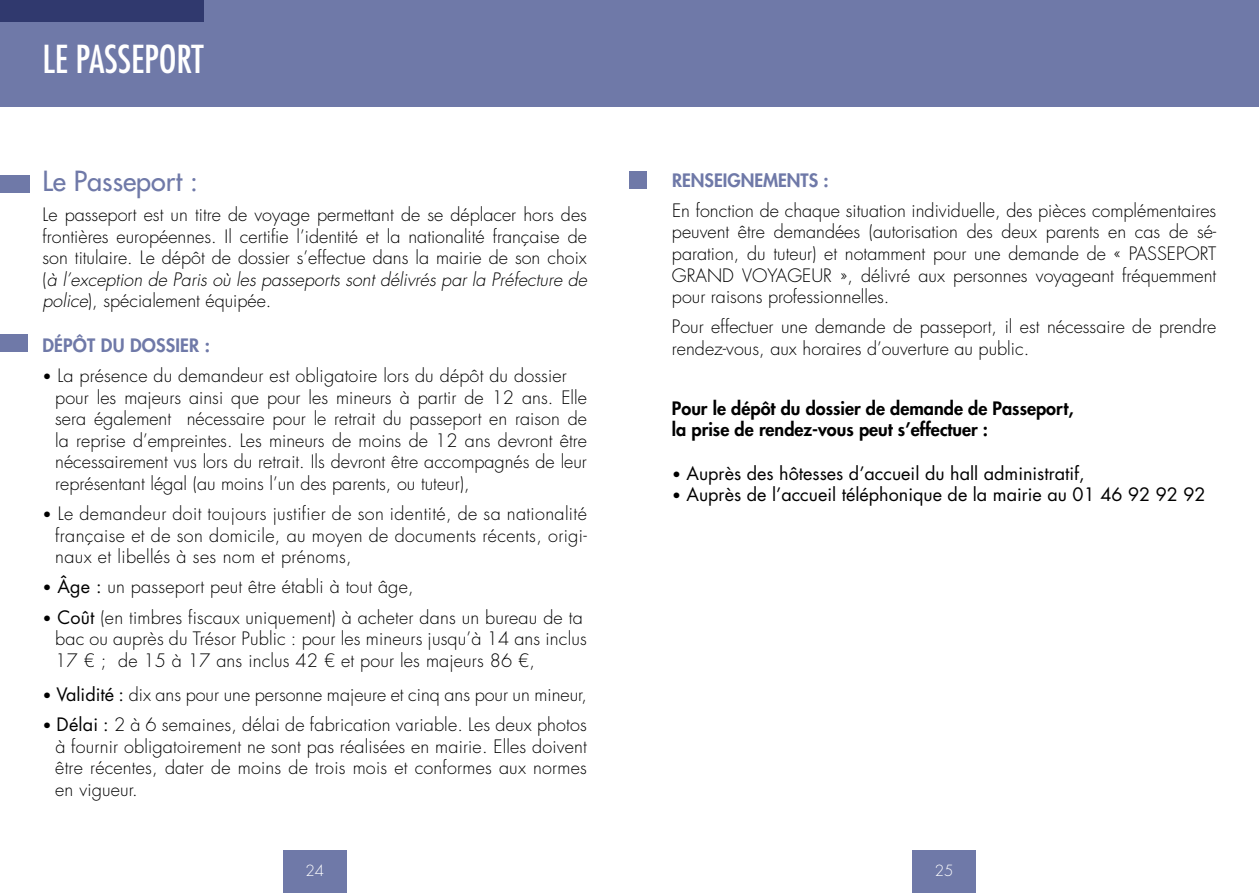
<style>
.page{position:relative;width:1259px;height:893px;background:#fff}
.page>*{position:absolute;margin:0;border:0;box-sizing:border-box;transform-origin:0 0}
.t1{font:condensed 37.5px "Futura Std";color:#fff}
.t2{font:500 27px "Futura Std";color:#6f79a8}
.t3{font:300 18px/21.6px "Futura Std";color:#000;text-align:justify}
.t4{font:18px "Futura Std";color:#000}
.t5{font:800 18px/21.6px "Futura Std";color:#000}
.t6{font:800 18px "Futura Std";letter-spacing:.01em;color:#6f79a8}
.t7{font:300 15px "Futura Std";color:#fff}
.s1{font-style:italic}
.s2{font-size:15px}
.s3{font-weight:400}
</style>
<div class="page">
<div style="left:912px;top:850px;width:64px;height:43px;background:#6f79a8"></div>
<div style="left:283px;top:850px;width:64px;height:43px;background:#6f79a8"></div>
<div style="left:0;top:0;width:629px;height:106px;background:#6f79a8"></div>
<div style="left:629px;top:0;width:630px;height:106px;background:#6f79a8"></div>
<div style="left:0;top:0;width:204px;height:21px;background:#30396e"></div>
<div style="left:0;top:175px;width:30px;height:17px;background:#6f79a8"></div>
<div style="left:0;top:335px;width:27px;height:17px;background:#6f79a8"></div>
<div style="left:629px;top:171px;width:17px;height:17px;background:#6f79a8"></div>
<h1 class="t1" style="left:43px;top:37px;width:132px">le PASSEPORT</h1>
<h2 class="t2" style="left:43px;top:164px;width:157px">Le Passeport :</h2>
<p class="t3" style="left:42px;top:204px;width:546px">Le passeport est un titre de voyage permettant de se déplacer hors des frontières européennes. Il certifie l’identité et la nationalité française de son titulaire. Le dépôt de dossier s’effectue dans la mairie de son choix (<span class="s1">à l’exception de Paris où les passeports sont délivrés par la Préfecture de police</span>), spécialement équipée.</p>
<p class="t6" style="left:42px;top:334px;width:110px">Dépôt du dossier</p>
<p class="t6" style="left:205px;top:334px;width:7px">:</p>
<p class="t3" style="left:55px;top:365px;width:533px;text-align:left;text-indent:-13px"><span class="s2">•</span> La présence du demandeur est obligatoire lors du dépôt du dossier pour les majeurs ainsi que pour les mineurs à partir de 12 ans. Elle sera également nécessaire pour le retrait du passeport en raison de la reprise d’empreintes. Les mineurs de moins de 12 ans devront être nécessairement vus lors du retrait. Ils devront être accompagnés de leur représentant légal (au moins l’un des parents, ou tuteur),</p>
<p class="t3" style="left:55px;top:503px;width:533px;text-indent:-13px"><span class="s2">•</span> Le demandeur doit toujours justifier de son identité, de sa nationalité française et de son domicile, au moyen de documents récents, origi&shy;naux et libellés à ses nom et prénoms,</p>
<p class="t3" style="left:43px;top:577px;width:372px"><span class="s2">•</span> <span class="s3">âge :</span> un passeport peut être établi à tout âge,</p>
<p class="t3" style="left:55px;top:607px;width:533px;text-align:left;text-indent:-13px"><span class="s2">•</span> <span class="s3">Coût</span> (en timbres fiscaux uniquement) à acheter dans un bureau de ta bac ou auprès du Trésor Public : pour les mineurs jusqu’à 14 ans inclus<br>17 € ; de 15 à 17 ans inclus 42 € et pour les majeurs 86 €,</p>
<p class="t3" style="left:43px;top:684px;width:546px"><span class="s2">•</span> <span class="s3">Validité :</span> dix ans pour une personne majeure et cinq ans pour un mineur,</p>
<p class="t3" style="left:55px;top:714px;width:533px;text-indent:-13px"><span class="s2">•</span> <span class="s3">Délai :</span> 2 à 6 semaines, délai de fabrication variable. Les deux photos à fournir obligatoirement ne sont pas réalisées en mairie. Elles doivent être récentes, dater de moins de trois mois et conformes aux normes en vigueur.</p>
<p class="t6" style="left:672px;top:169px;width:22px">Renseignements</p>
<p class="t6" style="left:823px;top:169px;width:7px">:</p>
<p class="t3" style="left:672px;top:200px;width:546px">En fonction de chaque situation individuelle, des pièces complémentaires peuvent être demandées (autorisation des deux parents en cas de sé&shy;paration, du tuteur) et notamment pour une demande de « PASSEPORT GRAND VOYAGEUR », délivré aux personnes voyageant fréquemment pour raisons professionnelles.</p>
<p class="t3" style="left:672px;top:316px;width:546px">Pour effectuer une demande de passeport, il est nécessaire de prendre rendez-vous, aux horaires d’ouverture au public.</p>
<p class="t5" style="left:672px;top:397px;width:403px">Pour le dépôt du dossier de demande de Passeport, la prise de rendez-vous peut s’effectuer :</p>
<p class="t4" style="left:672px;top:461px;width:414px"><span class="s2">•</span> Auprès des hôtesses d’accueil du hall administratif,</p>
<p class="t4" style="left:672px;top:483px;width:535px"><span class="s2">•</span> Auprès de l’accueil téléphonique de la mairie au 01 46 92 92 92</p>
<p class="t7" style="left:305px;top:861px;width:20px">24</p>
<p class="t7" style="left:935px;top:861px;width:20px">25</p>
</div>
